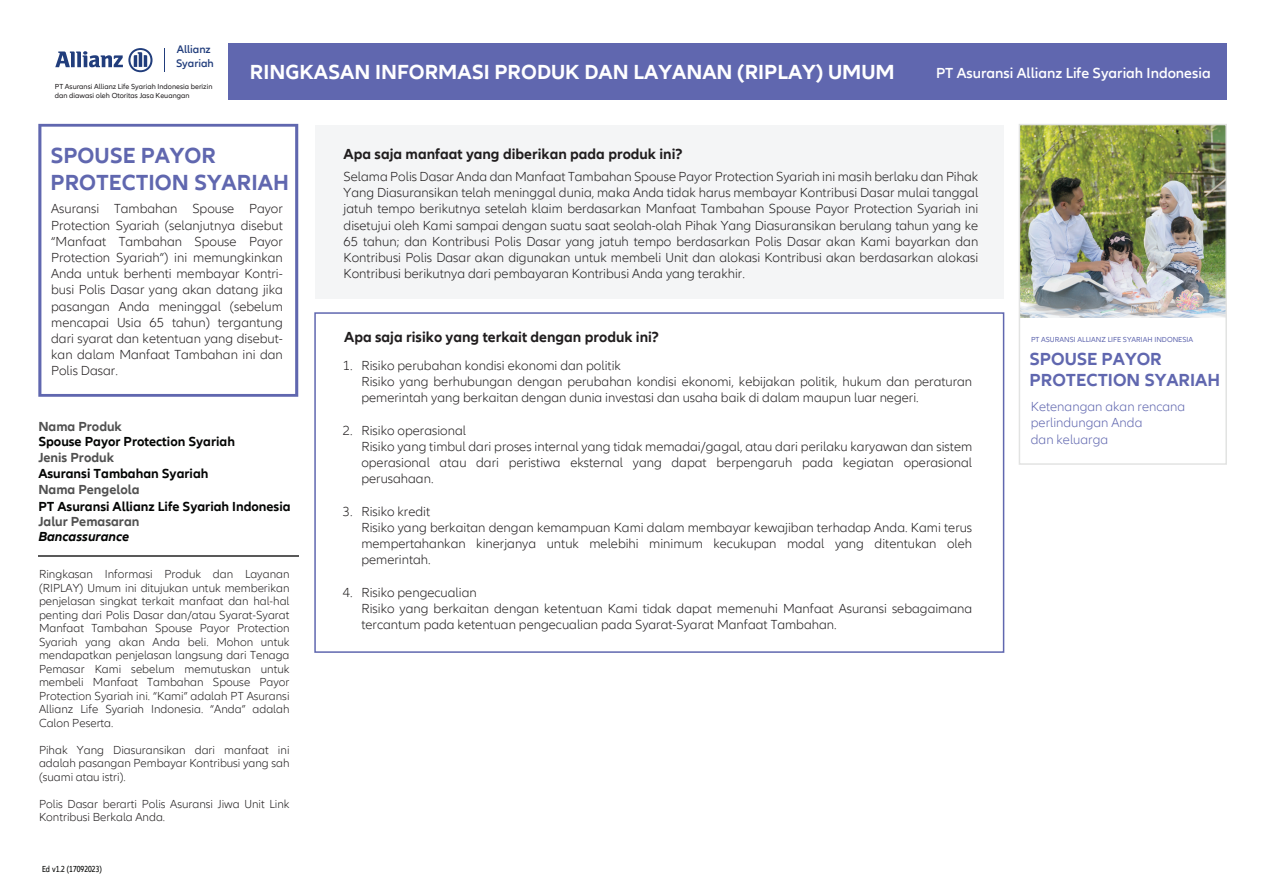
<style>
.page{position:relative;width:1263px;height:893px;background:#fff}
.page>*{position:absolute;margin:0;border:0;box-sizing:border-box;transform-origin:0 0}
.t1{font:700 22.5px/27px "Allianz Neo";color:#6067af}
.t2{font:700 21px "Allianz Neo";color:#fff}
.t3{font:700 18px/21.6px "Allianz Neo";color:#6067af}
.t4{font:700 15px "Allianz Neo";color:#201d1e}
.t5{font:600 15px "Allianz Neo";color:#fff}
.t6{font:300 13.5px/16.2px "Allianz Neo";color:#201d1e}
.t7{font:300 13.5px/16.2px "Allianz Neo";color:#231f20;text-align:justify}
.t8{font:700 13.5px "Allianz Neo";color:#040504}
.t9{font:700 13.5px "Allianz Neo";color:#515151}
.t10{font:300 13.5px/16.2px "Allianz Neo";color:#6067af}
.t11{font:italic 700 13.5px "Allianz Neo";color:#040504}
.t12{font:300 12px/13.5px "Allianz Neo";color:#201d1e;text-align:justify}
.t13{font:600 11.25px "Allianz Neo";color:#213d7c}
.t14{font:condensed 9px "Allianz Neo";color:#040503}
.t15{font:7.5px/9px "Allianz Neo";color:#201d1e}
.t16{font:7.5px "Allianz Neo";color:#6067af}
</style>
<div class="page">
<img style="left:1022px;top:127px;width:202px;height:146px">
<img style="left:1022px;top:273px;width:202px;height:45px">
<div style="left:1019px;top:124px;width:208px;height:341px;border:2px solid #e2e3e2"></div>
<div style="left:315px;top:125px;width:688px;height:174px;background:#f4f5f6"></div>
<svg style="left:38px;top:124px;width:260px;height:273px"></svg>
<img style="left:38px;top:555px;width:260px;height:2px">
<div style="left:314px;top:312px;width:690px;height:341px;border:2px solid #6067af"></div>
<div style="left:228px;top:43px;width:998px;height:56px;background:#6067af"></div>
<svg style="left:55px;top:48px;width:98px;height:24px"></svg>
<svg style="left:164px;top:48px;width:1px;height:24px"></svg>
<p class="t13" style="left:177px;top:43px;width:36px">Allianz</p>
<p class="t13" style="left:176px;top:57px;width:39px">Syariah</p>
<p class="t15" style="left:55px;top:82px;width:159px">PT Asuransi Allianz Life Syariah Indonesia berizin dan diawasi oleh Otoritas Jasa Keuangan</p>
<h2 class="t2" style="left:250px;top:60px;width:646px">RINGKASAN INFORMASI PRODUK DAN LAYANAN (RIPLAY) UMUM</h2>
<p class="t5" style="left:936px;top:64px;width:276px">PT Asuransi Allianz Life Syariah Indonesia</p>
<h1 class="t1" style="left:51px;top:143px;width:240px">SPOUSE PAYOR<br>PROTECTION SYARIAH</h1>
<p class="t7" style="left:51px;top:201px;width:233px">Asuransi Tambahan Spouse Payor Protection Syariah (selanjutnya disebut “Manfaat Tambahan Spouse Payor Protection Syariah”) ini memungkinkan Anda untuk berhenti membayar Kontri&shy;busi Polis Dasar yang akan datang jika pasangan Anda meninggal (sebelum mencapai Usia 65 tahun) tergantung dari syarat dan ketentuan yang disebut&shy;kan dalam Manfaat Tambahan ini dan Polis Dasar.</p>
<p class="t9" style="left:38px;top:418px;width:85px">Nama Produk</p>
<p class="t9" style="left:38px;top:450px;width:77px">Jenis Produk</p>
<p class="t8" style="left:38px;top:433px;width:198px">Spouse Payor Protection Syariah</p>
<p class="t8" style="left:38px;top:466px;width:172px">Asuransi Tambahan Syariah</p>
<p class="t9" style="left:38px;top:482px;width:103px">Nama Pengelola</p>
<p class="t8" style="left:38px;top:499px;width:254px">PT Asuransi Allianz Life Syariah Indonesia</p>
<p class="t9" style="left:38px;top:514px;width:103px">Jalur Pemasaran</p>
<p class="t11" style="left:38px;top:529px;width:92px">Bancassurance</p>
<p class="t12" style="left:39px;top:568px;width:252px">Ringkasan Informasi Produk dan Layanan (RIPLAY) Umum ini ditujukan untuk memberikan penjelasan singkat terkait manfaat dan hal-hal penting dari Polis Dasar dan/atau Syarat-Syarat Manfaat Tambahan Spouse Payor Protection Syariah yang akan Anda beli. Mohon untuk mendapatkan penjelasan langsung dari Tenaga Pemasar Kami sebelum memutuskan untuk membeli Manfaat Tambahan Spouse Payor Protection Syariah ini. “Kami” adalah PT Asuransi Allianz Life Syariah Indonesia. “Anda” adalah Calon Peserta.</p>
<p class="t12" style="left:39px;top:743px;width:252px">Pihak Yang Diasuransikan dari manfaat ini adalah pasangan Pembayar Kontribusi yang sah (suami atau istri).</p>
<p class="t12" style="left:39px;top:797px;width:252px">Polis Dasar berarti Polis Asuransi Jiwa Unit Link<br>Kontribusi Berkala Anda.</p>
<p class="t14" style="left:42px;top:863px;width:61px">Ed v1.2 (17092023)</p>
<p class="t14" style="left:61px;top:863px;width:46px">11 (07072023)</p>
<p class="t4" style="left:344px;top:146px;width:340px">Apa saja manfaat yang diberikan pada produk ini?</p>
<p class="t6" style="left:344px;top:169px;width:636px;text-align:justify">Selama Polis Dasar Anda dan Manfaat Tambahan Spouse Payor Protection Syariah ini masih berlaku dan Pihak Yang Diasuransikan telah meninggal dunia, maka Anda tidak harus membayar Kontribusi Dasar mulai tanggal jatuh tempo berikutnya setelah klaim berdasarkan Manfaat Tambahan Spouse Payor Protection Syariah ini disetujui oleh Kami sampai dengan suatu saat seolah-olah Pihak Yang Diasuransikan berulang tahun yang ke 65 tahun; dan Kontribusi Polis Dasar yang jatuh tempo berdasarkan Polis Dasar akan Kami bayarkan dan Kontribusi Polis Dasar akan digunakan untuk membeli Unit dan alokasi Kontribusi akan berdasarkan alokasi Kontribusi berikutnya dari pembayaran Kontribusi Anda yang terakhir.</p>
<p class="t4" style="left:344px;top:328px;width:316px">Apa saja risiko yang terkait dengan produk ini?</p>
<p class="t16" style="left:1031px;top:335px;width:164px">PT ASURANSI ALLIANZ LIFE SYARIAH INDONESIA</p>
<p class="t6" style="left:343px;top:358px;width:11px">1.</p>
<p class="t6" style="left:343px;top:422px;width:11px">2.</p>
<p class="t6" style="left:343px;top:503px;width:11px">3.</p>
<p class="t6" style="left:343px;top:584px;width:11px">4.</p>
<p class="t6" style="left:361px;top:358px;width:612px">Risiko perubahan kondisi ekonomi dan politik<br>Risiko yang berhubungan dengan perubahan kondisi ekonomi, kebijakan politik, hukum dan peraturan pemerintah yang berkaitan dengan dunia investasi dan usaha baik di dalam maupun luar negeri.</p>
<p class="t6" style="left:361px;top:422px;width:612px">Risiko operasional<br>Risiko yang timbul dari proses internal yang tidak memadai/gagal, atau dari perilaku karyawan dan sistem operasional atau dari peristiwa eksternal yang dapat berpengaruh pada kegiatan operasional perusahaan.</p>
<p class="t6" style="left:361px;top:503px;width:612px">Risiko kredit<br>Risiko yang berkaitan dengan kemampuan Kami dalam membayar kewajiban terhadap Anda. Kami terus mempertahankan kinerjanya untuk melebihi minimum kecukupan modal yang ditentukan oleh pemerintah.</p>
<p class="t6" style="left:361px;top:584px;width:612px">Risiko pengecualian<br>Risiko yang berkaitan dengan ketentuan Kami tidak dapat memenuhi Manfaat Asuransi sebagaimana tercantum pada ketentuan pengecualian pada Syarat-Syarat Manfaat Tambahan.</p>
<h3 class="t3" style="left:1029px;top:348px;width:192px">SPOUSE PAYOR<br>PROTECTION SYARIAH</h3>
<p class="t10" style="left:1031px;top:399px;width:156px">Ketenangan akan rencana perlindungan Anda<br>dan keluarga</p>
</div>
